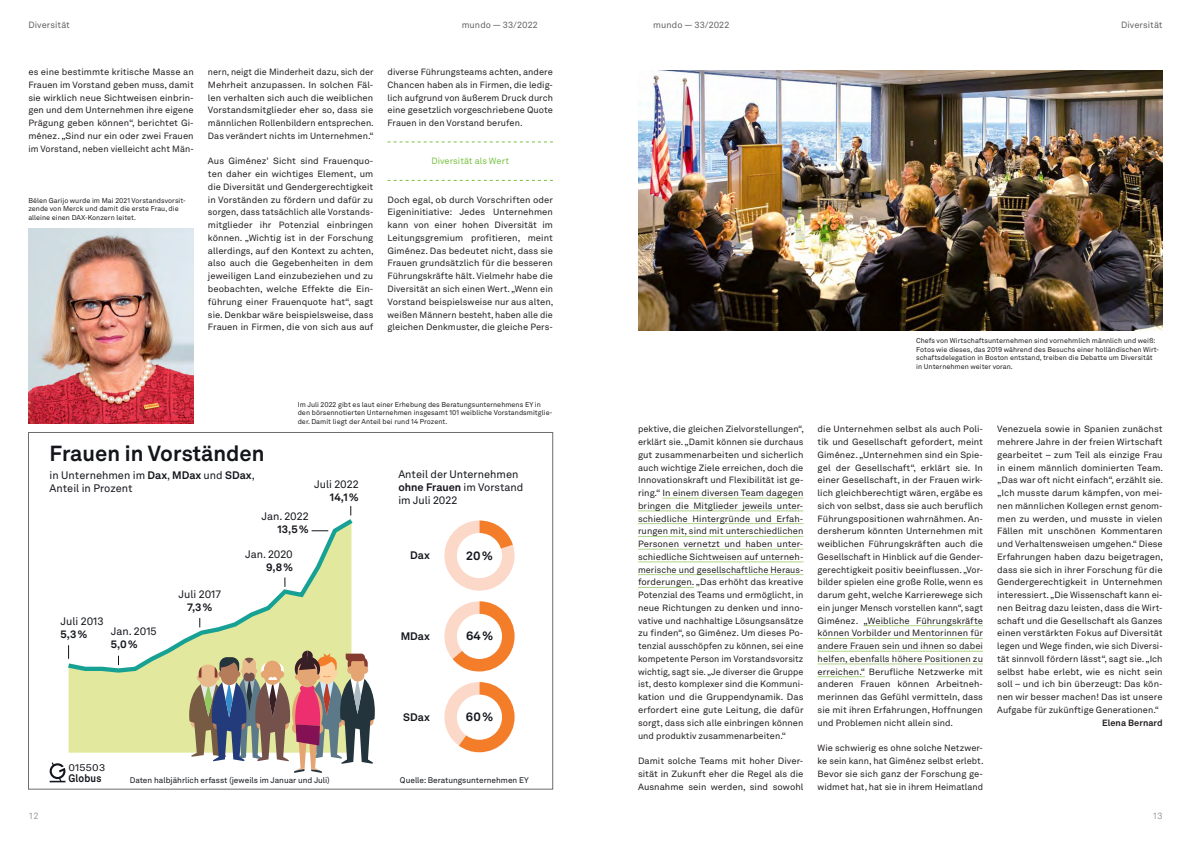
<style>
.page{position:relative;width:1191px;height:842px;background:#fff}
.page>*{position:absolute;margin:0;border:0;box-sizing:border-box;transform-origin:0 0}
.t1{font:700 21.6px "Akkurat LL";color:#13151b}
.t2{font:700 12.1px "Akkurat LL";color:#13151b}
.t3{font:10.8px/13px "Akkurat LL";color:#13151b}
.t4{font:700 10.8px "Akkurat LL";color:#13151b}
.t5{font:700 10.8px "Akkurat LL";color:#13151b;scale:.9 1}
.t6{font:9.7px "Akkurat LL";letter-spacing:.02em;color:#13151b;scale:1.11 1}
.t7{font:9px/12.8px "Akkurat LL";letter-spacing:.005em;color:#231f20;text-align:justify}
.t8{font:9px "Akkurat LL";letter-spacing:.01em;color:#636366}
.t9{font:9px "Akkurat LL";letter-spacing:.005em;color:#79c142}
.t10{font:700 9px "Akkurat LL";letter-spacing:.005em;color:#231f20}
.t11{font:300 9px "Akkurat";color:#636366}
.t12{font:8.1px "Akkurat LL";color:#13151b}
.t13{font:7px/8.5px "Akkurat LL";letter-spacing:.005em;color:#231f20}
.s1{font-weight:700}
</style>
<div class="page">
<div style="left:69px;top:675px;width:120px;height:78px;background:#e2e89d"></div>
<svg style="left:68px;top:515px;width:285px;height:160px"></svg>
<svg style="left:50px;top:762px;width:15px;height:20px"></svg>
<svg style="left:444px;top:520px;width:71px;height:71px"></svg>
<svg style="left:444px;top:601px;width:70px;height:70px"></svg>
<svg style="left:444px;top:682px;width:70px;height:70px"></svg>
<div style="left:457px;top:533px;width:45px;height:45px;background:#fff;border-radius:50%"></div>
<div style="left:457px;top:614px;width:45px;height:45px;background:#fff;border-radius:50%"></div>
<div style="left:457px;top:695px;width:45px;height:45px;background:#fff;border-radius:50%"></div>
<svg style="left:68px;top:645px;width:1px;height:14px"></svg>
<svg style="left:311px;top:530px;width:17px;height:1px"></svg>
<svg style="left:189px;top:609px;width:186px;height:164px"></svg>
<img style="left:28px;top:228px;width:166px;height:196px">
<img style="left:638px;top:71px;width:524px;height:259px">
<svg style="left:387px;top:142px;width:166px;height:1px"></svg>
<svg style="left:387px;top:180px;width:166px;height:1px"></svg>
<hr style="left:662px;top:498px;width:141px;height:1px;background:#aed589">
<hr style="left:638px;top:510px;width:165px;height:1px;background:#aed589">
<hr style="left:638px;top:523px;width:165px;height:1px;background:#aed589">
<hr style="left:638px;top:536px;width:165px;height:1px;background:#aed589">
<hr style="left:638px;top:549px;width:165px;height:1px;background:#aed589">
<hr style="left:638px;top:561px;width:165px;height:1px;background:#aed589">
<hr style="left:638px;top:574px;width:165px;height:1px;background:#aed589">
<hr style="left:638px;top:587px;width:56px;height:1px;background:#aed589">
<hr style="left:863px;top:625px;width:120px;height:1px;background:#aed589">
<hr style="left:817px;top:638px;width:166px;height:1px;background:#aed589">
<hr style="left:817px;top:651px;width:166px;height:1px;background:#aed589">
<hr style="left:817px;top:663px;width:166px;height:1px;background:#aed589">
<hr style="left:817px;top:676px;width:48px;height:1px;background:#aed589">
<p class="t8" style="left:28px;top:19px;width:43px">Diversität</p>
<p class="t8" style="left:462px;top:19px;width:78px">mundo — 33/2022</p>
<p class="t8" style="left:1121px;top:19px;width:43px">Diversität</p>
<p class="t8" style="left:653px;top:19px;width:78px">mundo — 33/2022</p>
<p class="t7" style="left:28px;top:65px;width:167px">es eine bestimmte kritische Masse an Frauen im Vorstand geben muss, damit sie wirklich neue Sichtweisen einbrin&shy;gen und dem Unternehmen ihre eigene Prägung geben können“, berichtet Gi&shy;ménez. „Sind nur ein oder zwei Frauen im Vorstand, neben vielleicht acht Män-</p>
<p class="t7" style="left:208px;top:65px;width:167px">nern, neigt die Minderheit dazu, sich der Mehrheit anzupassen. In solchen Fäl&shy;len verhalten sich auch die weiblichen Vorstandsmitglieder eher so, dass sie männlichen Rollenbildern entsprechen.<br>Das verändert nichts im Unternehmen.“</p>
<p class="t7" style="left:208px;top:154px;width:167px">Aus Giménez' Sicht sind Frauenquo&shy;ten daher ein wichtiges Element, um die Diversität und Gendergerechtigkeit in Vorständen zu fördern und dafür zu sorgen, dass tatsächlich alle Vorstands&shy;mitglieder ihr Potenzial einbringen können. „Wichtig ist in der Forschung allerdings, auf den Kontext zu achten, also auch die Gegebenheiten in dem jeweiligen Land einzubeziehen und zu beobachten, welche Effekte die Ein&shy;führung einer Frauenquote hat“, sagt sie. Denkbar wäre beispielsweise, dass Frauen in Firmen, die von sich aus auf</p>
<p class="t13" style="left:28px;top:196px;width:159px">Bélen Garijo wurde im Mai 2021 Vorstandsvorsit&shy;zende von Merck und damit die erste Frau, die alleine einen DAX-Konzern leitet.</p>
<p class="t7" style="left:387px;top:65px;width:167px">diverse Führungsteams achten, andere Chancen haben als in Firmen, die ledig&shy;lich aufgrund von äußerem Druck durch eine gesetzlich vorgeschriebene Quote Frauen in den Vorstand berufen.</p>
<p class="t9" style="left:431px;top:155px;width:79px">Diversität als Wert</p>
<p class="t7" style="left:387px;top:193px;width:167px">Doch egal, ob durch Vorschriften oder Eigeninitiative: Jedes Unternehmen kann von einer hohen Diversität im Leitungsgremium profitieren, meint Giménez. Das bedeutet nicht, dass sie Frauen grundsätzlich für die besseren Führungskräfte hält. Vielmehr habe die Diversität an sich einen Wert. „Wenn ein Vorstand beispielsweise nur aus alten, weißen Männern besteht, haben alle die gleichen Denkmuster, die gleiche Pers-</p>
<h1 class="t1" style="left:50px;top:436px;width:216px">Frauen in Vorständen</h1>
<p class="t13" style="left:298px;top:400px;width:256px">Im Juli 2022 gibt es laut einer Erhebung des Beratungsunternehmens EY in den börsennotierten Unternehmen insgesamt 101 weibliche Vorstandsmitglie&shy;der. Damit liegt der Anteil bei rund 14 Prozent.</p>
<p class="t3" style="left:50px;top:468px;width:207px">in Unternehmen im <span class="s1">Dax</span>, <span class="s1">MDax</span> und <span class="s1">SDax</span>,<br>Anteil in Prozent</p>
<p class="t3" style="left:398px;top:467px;width:126px">Anteil der Unternehmen <span class="s1">ohne Frauen</span> im Vorstand im Juli 2022</p>
<p class="t3" style="left:314px;top:478px;width:46px">Juli 2022</p>
<p class="t4" style="left:330px;top:489px;width:30px">14,1%</p>
<p class="t3" style="left:61px;top:614px;width:44px">Juli 2013</p>
<p class="t4" style="left:61px;top:626px;width:28px">5,3 %</p>
<p class="t3" style="left:111px;top:624px;width:47px">Jan. 2015</p>
<p class="t4" style="left:111px;top:636px;width:28px">5,0%</p>
<p class="t3" style="left:179px;top:588px;width:44px">Juli 2017</p>
<p class="t4" style="left:187px;top:599px;width:27px">7,3%</p>
<p class="t3" style="left:261px;top:509px;width:49px">Jan. 2022</p>
<p class="t4" style="left:278px;top:520px;width:32px">13,5 %</p>
<p class="t3" style="left:245px;top:547px;width:49px">Jan. 2020</p>
<p class="t4" style="left:266px;top:559px;width:28px">9,8%</p>
<p class="t4" style="left:410px;top:547px;width:21px">Dax</p>
<h2 class="t2" style="left:466px;top:546px;width:28px">20%</h2>
<p class="t4" style="left:401px;top:628px;width:31px">MDax</p>
<h2 class="t2" style="left:466px;top:627px;width:28px">64%</h2>
<p class="t4" style="left:403px;top:709px;width:28px">SDax</p>
<h2 class="t2" style="left:466px;top:707px;width:29px">60%</h2>
<p class="t6" style="left:68px;top:760px;width:35px">015503</p>
<p class="t5" style="left:68px;top:770px;width:38px">Globus</p>
<p class="t12" style="left:130px;top:774px;width:201px">Daten halbjährlich erfasst (jeweils im Januar und Juli)</p>
<p class="t12" style="left:400px;top:774px;width:130px">Quelle: Beratungsunternehmen EY</p>
<p class="t13" style="left:916px;top:336px;width:244px">Chefs von Wirtschaftsunternehmen sind vornehmlich männlich und weiß:<br>Fotos wie dieses, das 2019 während des Besuchs einer holländischen Wirt&shy;schaftsdelegation in Boston entstand, treiben die Debatte um Diversität in Unternehmen weiter voran.</p>
<p class="t7" style="left:638px;top:422px;width:167px">pektive, die gleichen Zielvorstellungen“, erklärt sie. „Damit können sie durchaus gut zusammenarbeiten und sicherlich auch wichtige Ziele erreichen, doch die Innovationskraft und Flexibilität ist ge&shy;ring.“ In einem diversen Team dagegen bringen die Mitglieder jeweils unter&shy;schiedliche Hintergründe und Erfah&shy;rungen mit, sind mit unterschiedlichen Personen vernetzt und haben unter&shy;schiedliche Sichtweisen auf unterneh&shy;merische und gesellschaftliche Heraus&shy;forderungen. „Das erhöht das kreative Potenzial des Teams und ermöglicht, in neue Richtungen zu denken und inno&shy;vative und nachhaltige Lösungsansätze zu finden“, so Giménez. Um dieses Po&shy;tenzial ausschöpfen zu können, sei eine kompetente Person im Vorstandsvorsitz wichtig, sagt sie. „Je diverser die Gruppe ist, desto komplexer sind die Kommuni&shy;kation und die Gruppendynamik. Das erfordert eine gute Leitung, die dafür sorgt, dass sich alle einbringen können und produktiv zusammenarbeiten.“</p>
<p class="t7" style="left:638px;top:754px;width:167px">Damit solche Teams mit hoher Diver&shy;sität in Zukunft eher die Regel als die Ausnahme sein werden, sind sowohl</p>
<p class="t7" style="left:817px;top:422px;width:167px">die Unternehmen selbst als auch Poli&shy;tik und Gesellschaft gefordert, meint Giménez. „Unternehmen sind ein Spie&shy;gel der Gesellschaft“, erklärt sie. In einer Gesellschaft, in der Frauen wirk&shy;lich gleichberechtigt wären, ergäbe es sich von selbst, dass sie auch beruflich Führungspositionen wahrnähmen. An&shy;dersherum könnten Unternehmen mit weiblichen Führungskräften auch die Gesellschaft in Hinblick auf die Gender&shy;gerechtigkeit positiv beeinflussen. „Vor&shy;bilder spielen eine große Rolle, wenn es darum geht, welche Karrierewege sich ein junger Mensch vorstellen kann“, sagt Giménez. „Weibliche Führungskräfte können Vorbilder und Mentorinnen für andere Frauen sein und ihnen so dabei helfen, ebenfalls höhere Positionen zu erreichen.“ Berufliche Netzwerke mit anderen Frauen können Arbeitneh&shy;merinnen das Gefühl vermitteln, dass sie mit ihren Erfahrungen, Hoffnungen und Problemen nicht allein sind.</p>
<p class="t7" style="left:817px;top:741px;width:167px">Wie schwierig es ohne solche Netzwer&shy;ke sein kann, hat Giménez selbst erlebt.<br>Bevor sie sich ganz der Forschung ge&shy;widmet hat, hat sie in ihrem Heimatland</p>
<p class="t7" style="left:997px;top:422px;width:167px">Venezuela sowie in Spanien zunächst mehrere Jahre in der freien Wirtschaft gearbeitet – zum Teil als einzige Frau in einem männlich dominierten Team. „Das war oft nicht einfach“, erzählt sie. „Ich musste darum kämpfen, von mei&shy;nen männlichen Kollegen ernst genom&shy;men zu werden, und musste in vielen Fällen mit unschönen Kommentaren und Verhaltensweisen umgehen.“ Diese Erfahrungen haben dazu beigetragen, dass sie sich in ihrer Forschung für die Gendergerechtigkeit in Unternehmen interessiert. „Die Wissenschaft kann ei&shy;nen Beitrag dazu leisten, dass die Wirt&shy;schaft und die Gesellschaft als Ganzes einen verstärkten Fokus auf Diversität legen und Wege finden, wie sich Diversi&shy;tät sinnvoll fördern lässt“, sagt sie. „Ich selbst habe erlebt, wie es nicht sein soll – und ich bin überzeugt: Das kön&shy;nen wir besser machen! Das ist unsere Aufgabe für zukünftige Generationen.“</p>
<p class="t10" style="left:1102px;top:716px;width:62px">Elena Bernard</p>
<p class="t11" style="left:28px;top:811px;width:12px">12</p>
<p class="t11" style="left:1152px;top:811px;width:12px">13</p>
</div>
